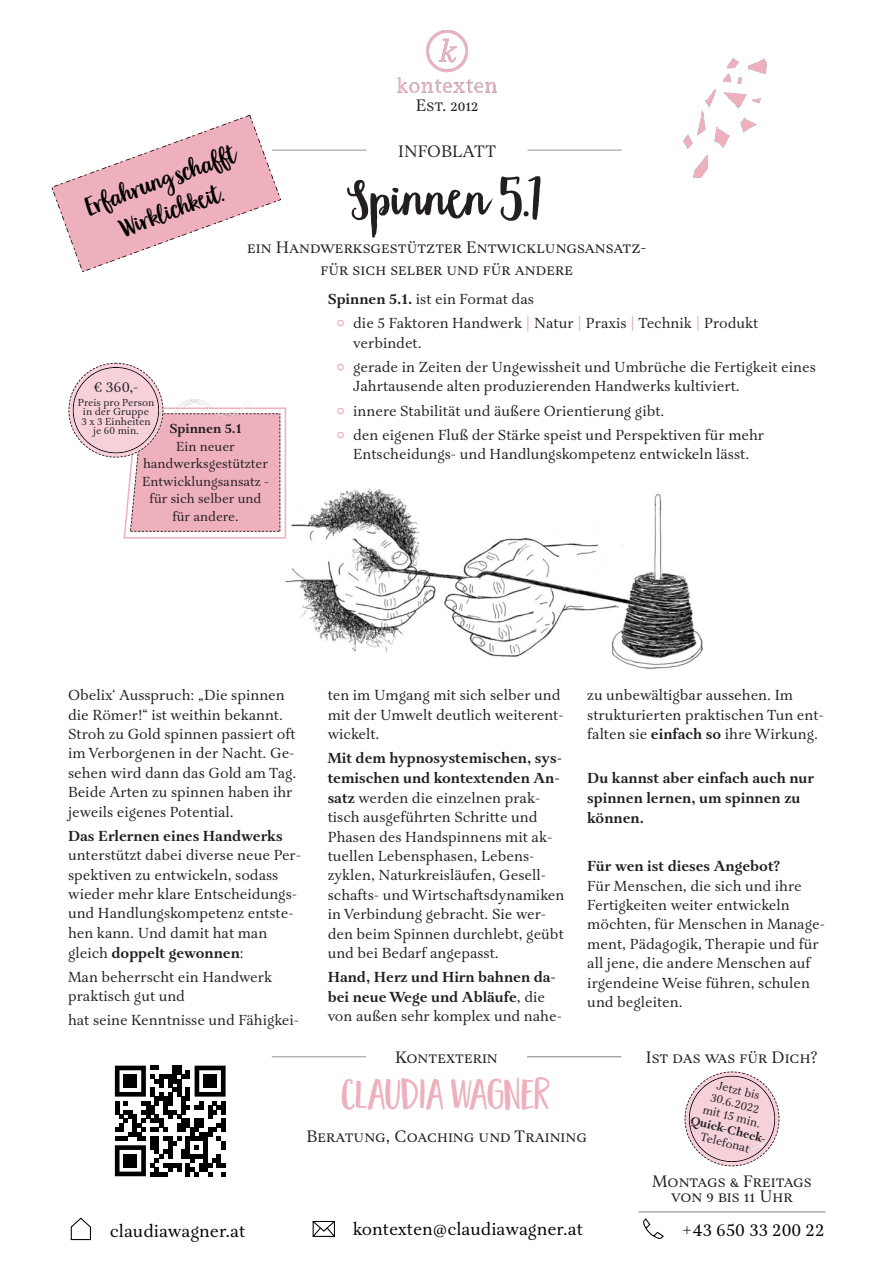
<style>
.page{position:relative;width:894px;height:1263px;background:#fff}
.page>*{position:absolute;margin:0;border:0;box-sizing:border-box;transform-origin:0 0}
.t1{font:57px "Garden Grown";color:#231f20}
.t2{font:39.6px "Garden Grown Caps";color:#edb0bc}
.t3{font:27.75px/32.4px "Garden Grown";color:#000;text-align:center}
.t4{font:18px "Aria Text G1";color:#000}
.t5{font:17.1px/22px "Aria Text G1";color:#231f20;text-align:center}
.t6{font:15px/19.4px "Aria Text G1";color:#231f20}
.t7{font:700 15px/19.6px "Aria Text G1";color:#231f20}
.t8{font:13.5px/17.4px "Aria Text G1";color:#231f20;text-align:center}
.t9{font:700 13.5px "Aria Text G1";color:#231f20}
.t10{font:12px/13.5px "Aria Text G1";color:#231f20;text-align:center}
.t11{font:700 12px "Aria Text G1";color:#231f20}
.t12{font:10.5px/9.4px "Aria Text G1";color:#231f20;text-align:center}
.s1{font-weight:700}
.s2{font-family:"Lucida Grande";font-weight:700;color:#edb0bc}
.s3{font-weight:700;color:#eeb0bc}
.s4{font-weight:400}
</style>
<div class="page">
<img style="left:285px;top:482px;width:419px;height:187px">
<img style="left:397px;top:30px;width:99px;height:62px">
<hr style="left:272px;top:1056px;width:93px;height:1px;background:#939598">
<hr style="left:527px;top:1056px;width:93px;height:1px;background:#808080">
<img style="left:683px;top:59px;width:83px;height:119px">
<hr style="left:272px;top:150px;width:94px;height:1px;background:#939598">
<hr style="left:527px;top:150px;width:94px;height:1px;background:#939598">
<svg style="left:68px;top:363px;width:218px;height:176px"></svg>
<svg style="left:51px;top:115px;width:230px;height:157px"></svg>
<svg style="left:643px;top:1218px;width:21px;height:21px"></svg>
<svg style="left:312px;top:1221px;width:23px;height:16px"></svg>
<svg style="left:70px;top:1217px;width:21px;height:24px"></svg>
<svg style="left:684px;top:1071px;width:96px;height:96px"></svg>
<hr style="left:638px;top:1211px;width:187px;height:1px;background:#808080">
<svg style="left:115px;top:1066px;width:110px;height:110px"></svg>
<div style="left:124px;top:1074px;width:13px;height:14px;background:#000"></div>
<div style="left:203px;top:1074px;width:14px;height:14px;background:#000"></div>
<div style="left:124px;top:1154px;width:13px;height:13px;background:#000"></div>
<h3 class="t3" style="left:83px;top:197px;width:160px;rotate:-20deg">Erfahrung schaff t<br>Wirklichkeit.</h3>
<p class="t5" style="left:416px;top:96px;width:64px">Est. 2012</p>
<p class="t5" style="left:398px;top:142px;width:99px">INFOBLATT</p>
<h1 class="t1" style="left:350px;top:181px;width:194px">Spinnen 5.1</h1>
<p class="t5" style="left:247px;top:238px;width:401px">ein Handwerksgestützter Entwicklungsansatz&shy;für sich selber und für andere</p>
<p class="t6" style="left:93px;top:379px;width:47px">€ 360,-</p>
<p class="t12" style="left:78px;top:398px;width:78px">Preis pro Person in der Gruppe<br>3 x 3 Einheiten je 60 min.</p>
<p class="t9" style="left:169px;top:424px;width:74px">Spinnen 5.1</p>
<p class="t8" style="left:142px;top:439px;width:128px">Ein neuer handwerksgestützter<br>Entwicklungsansatz - für sich selber und für andere.</p>
<p class="t6" style="left:336px;top:288px;width:423px;line-height:24.3px;text-indent:-9px"><span class="s1">Spinnen 5.1.</span> ist ein Format das<br><span class="s2">◦</span> die 5 Faktoren Handwerk <span class="s3">|</span> Natur <span class="s3">|</span> Praxis <span class="s3">|</span> Technik <span class="s3">|</span> Produkt</p>
<p class="t6" style="left:336px;top:332px;width:481px;line-height:24.3px;text-indent:17px">verbindet.<br><span class="s2">◦</span> gerade in Zeiten der Ungewissheit und Umbrüche die Fertigkeit eines</p>
<p class="t6" style="left:336px;top:376px;width:429px;line-height:24.3px;text-indent:17px">Jahrtausende alten produzierenden Handwerks kultiviert.<br><span class="s2">◦</span> innere Stabilität und äußere Orientierung gibt.<br><span class="s2">◦</span> den eigenen Fluß der Stärke speist und Perspektiven für mehr</p>
<p class="t6" style="left:353px;top:446px;width:397px">Entscheidungs- und Handlungskompetenz entwickeln lässt.</p>
<p class="t6" style="left:68px;top:687px;width:230px">Obelix‘ Ausspruch: „Die spinnen die Römer!“ ist weithin bekannt.<br>Stroh zu Gold spinnen passiert oft im Verborgenen in der Nacht. Ge&shy;sehen wird dann das Gold am Tag.<br>Beide Arten zu spinnen haben ihr jeweils eigenes Potential.</p>
<p class="t7" style="left:68px;top:828px;width:216px">Das Erlernen eines Handwerks</p>
<p class="t6" style="left:68px;top:847px;width:234px">unterstützt dabei diverse neue Per&shy;spektiven zu entwickeln, sodass wieder mehr klare Entscheidungs&shy;und Handlungskompetenz entste&shy;hen kann. Und damit hat man gleich <span class="s1">doppelt gewonnen</span>:</p>
<p class="t6" style="left:68px;top:968px;width:205px">Man beherrscht ein Handwerk praktisch gut und</p>
<p class="t6" style="left:68px;top:1012px;width:232px">hat seine Kenntnisse und Fähigkei-</p>
<p class="t6" style="left:327px;top:687px;width:237px">ten im Umgang mit sich selber und mit der Umwelt deutlich weiterent&shy;wickelt.</p>
<p class="t6" style="left:327px;top:750px;width:238px"><span class="s1">Mit dem hypnosystemischen, sys&shy;temischen und kontextenden An&shy;satz</span> werden die einzelnen prak&shy;tisch ausgeführten Schritte und<br>Phasen des Handspinnens mit ak&shy;tuellen Lebensphasen, Lebens&shy;zyklen, Naturkreisläufen, Gesell&shy;schafts- und Wirtschaftsdynamiken in Verbindung gebracht. Sie wer&shy;den beim Spinnen durchlebt, geübt und bei Bedarf angepasst.</p>
<p class="t7" style="left:327px;top:969px;width:236px">Hand, Herz und Hirn bahnen da&shy;bei neue Wege und Abläufe<span class="s4">, die von außen sehr komplex und nahe-</span></p>
<p class="t5" style="left:395px;top:1048px;width:104px">Kontexterin</p>
<p class="t6" style="left:587px;top:687px;width:238px">zu unbewältigbar aussehen. Im strukturierten praktischen Tun ent&shy;falten sie <span class="s1">einfach so</span> ihre Wirkung.</p>
<p class="t7" style="left:587px;top:770px;width:228px">Du kannst aber einfach auch nur spinnen lernen, um spinnen zu können.</p>
<p class="t7" style="left:587px;top:858px;width:194px">Für wen ist dieses Angebot?</p>
<p class="t6" style="left:587px;top:878px;width:239px">Für Menschen, die sich und ihre<br>Fertigkeiten weiter entwickeln möchten, für Menschen in Manage&shy;ment, Pädagogik, Therapie und für all jene, die andere Menschen auf irgendeine Weise führen, schulen und begleiten.</p>
<p class="t5" style="left:645px;top:1048px;width:173px">Ist das was für Dich?</p>
<h2 class="t2" style="left:342px;top:1072px;width:209px">CLAUDIA WAGNER</h2>
<p class="t5" style="left:306px;top:1127px;width:282px">Beratung, Coaching und Training</p>
<p class="t10" style="left:710px;top:1077px;width:61px;rotate:14deg">Jetztbis<br>30.6.2022 mit15 min.</p>
<p class="t11" style="left:691px;top:1115px;width:81px;rotate:14deg">Quick-Check-</p>
<p class="t10" style="left:701px;top:1131px;width:54px;rotate:14deg">Telefonat</p>
<p class="t5" style="left:652px;top:1176px;width:161px;line-height:15px">Montags &amp; Freitags von 9 bis 11 Uhr</p>
<p class="t4" style="left:110px;top:1223px;width:137px">claudiawagner.at</p>
<p class="t4" style="left:353px;top:1222px;width:231px">kontexten@claudiawagner.at</p>
<p class="t4" style="left:681px;top:1223px;width:144px">+43 650 33 200 22</p>
</div>
